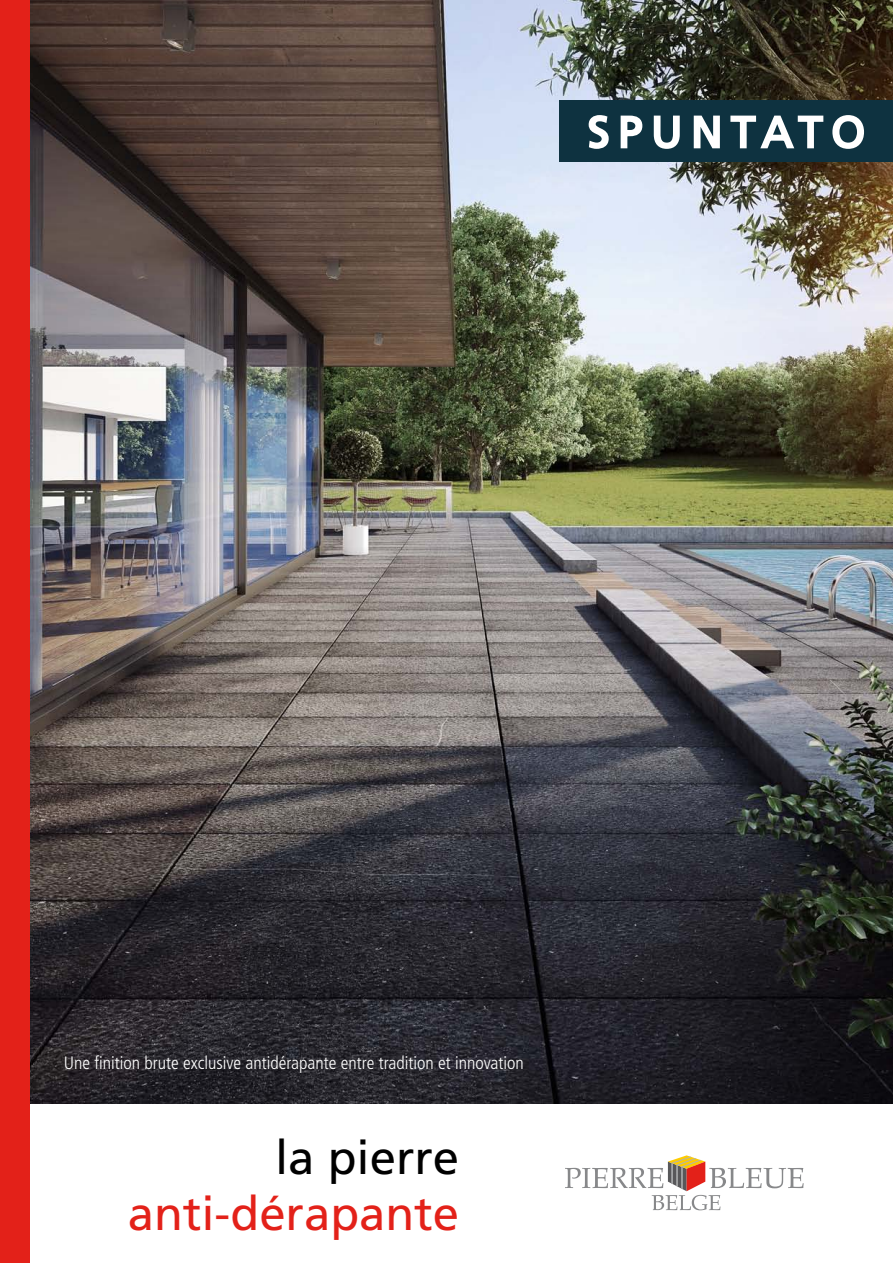
<style>
.page{position:relative;width:893px;height:1263px;background:#fff}
.page>*{position:absolute;margin:0;border:0;box-sizing:border-box;transform-origin:0 0}
.t1{font:47.4px "Frutiger LT Std";color:#e32119}
.t2{font:47.4px "Frutiger LT Std";color:#000}
.t3{font:43.5px "Frutiger LT Std";letter-spacing:.2em;color:#fff}
.t4{font:300 condensed 18px "Frutiger LT Std";color:#fff}
</style>
<div class="page">
<img style="left:30px;top:0;width:863px;height:1103px">
<div style="left:0;top:0;width:30px;height:1263px;background:#e32119"></div>
<svg style="left:565px;top:1155px;width:239px;height:55px"></svg>
<div style="left:560px;top:100px;width:333px;height:62px;background:#0e3240"></div>
<svg style="left:588px;top:115px;width:21px;height:34px"></svg>
<svg style="left:620px;top:115px;width:23px;height:34px"></svg>
<svg style="left:653px;top:115px;width:27px;height:34px"></svg>
<svg style="left:693px;top:115px;width:27px;height:34px"></svg>
<svg style="left:730px;top:115px;width:94px;height:34px"></svg>
<svg style="left:832px;top:115px;width:32px;height:34px"></svg>
<h2 class="t3" style="left:588px;top:106px;width:279px">Spuntato</h2>
<p class="t4" style="left:64px;top:1053px;width:462px">Une finition brute exclusive antidérapante entre tradition et innovation</p>
<h1 class="t2" style="left:275px;top:1129px;width:186px">la pierre</h1>
<h1 class="t1" style="left:128px;top:1186px;width:333px">anti-dérapante</h1>
</div>
